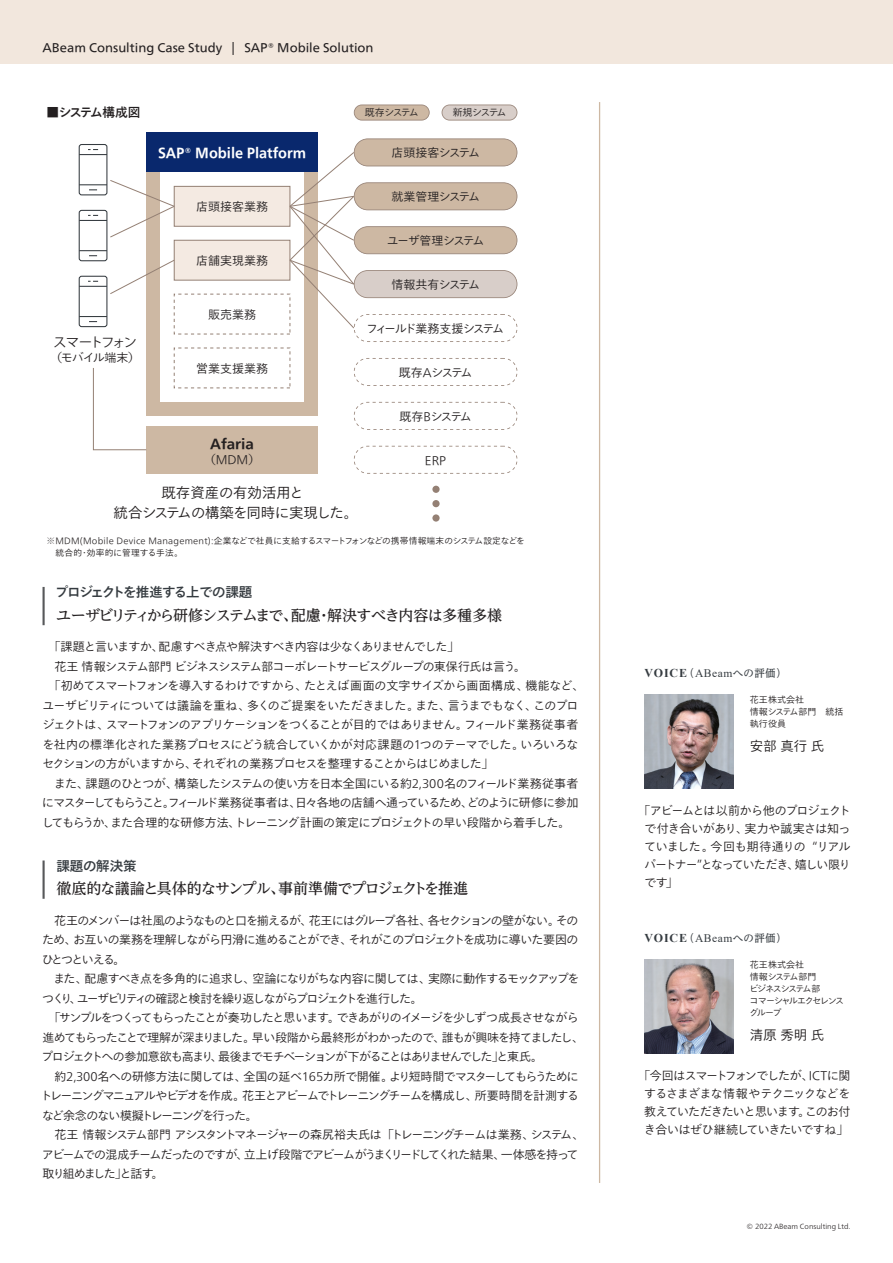
<style>
.page{position:relative;width:893px;height:1263px;background:#fff}
.page>*{position:absolute;margin:0;border:0;box-sizing:border-box;transform-origin:0 0}
.t1{font:500 15px "UD Reimin Pro";letter-spacing:-.07em;color:#231f20}
.t2{font:500 15px "UD Reimin Pro";letter-spacing:-.05em;color:#231f20}
.t3{font:300 14.4px/20px "Tazugane Gothic Std N";letter-spacing:-.03em;color:#231f20;text-align:center}
.t4{font:700 13.95px "Tazugane Gothic Std N";color:#fff;scale:.95 1}
.t5{font:700 13.95px "Tazugane Gothic Std N";color:#231f20}
.t6{font:500 13.5px "Tazugane Gothic Std N";letter-spacing:-.075em;color:#353b40}
.t7{font:300 13.5px "Tazugane Gothic Std N";letter-spacing:.13em;color:#231f20}
.t8{font:500 13.5px "Tazugane Gothic Std N";letter-spacing:-.045em;color:#353b40}
.t9{font:12.9px "Gothic MB101 Pro De Bold 90 ms RKSJ H";letter-spacing:-.13em;color:#231f20}
.t10{font:500 12.6px "Tazugane Gothic Std N";letter-spacing:-.085em;color:#231f20}
.本文{font:300 12px/19.5px "Tazugane Gothic Std N";letter-spacing:-.08em;color:#231f20;text-align:justify}
.本文-2{font:300 12px/19.5px "Tazugane Gothic Std N";letter-spacing:-.1em;color:#231f20}
.セリフ{font:300 12px/18px "Tazugane Gothic Std N";letter-spacing:-.065em;color:#231f20;text-align:justify}
.本文-3{font:300 12px/19.5px "Tazugane Gothic Std N";letter-spacing:-.11em;color:#231f20}
.t11{font:12px "Tazugane Gothic Std N";color:#231f20}
.本文-4{font:300 12px "Tazugane Gothic Std N";letter-spacing:-.03em;color:#231f20}
.本文-5{font:300 12px "Tazugane Gothic Std N";letter-spacing:-.14em;color:#231f20}
.本文-6{font:300 12px "Tazugane Gothic Std N";letter-spacing:-.13em;color:#231f20}
.t12{font:500 10.5px "UD Reimin Pro";letter-spacing:.025em;color:#353b40}
.t13{font:300 10.05px "Tazugane Gothic Std N";letter-spacing:-.17em;color:#231f20}
.t14{font:300 9px "Tazugane Gothic Std N";letter-spacing:-.08em;color:#231f20}
.t15{font:300 9px/12px "Tazugane Gothic Std N";letter-spacing:-.14em;color:#231f20}
.t16{font:300 9px "Tazugane Gothic Std N";letter-spacing:-.025em;color:#231f20}
.t17{font:300 9px "Tazugane Gothic Std N";letter-spacing:-.155em;color:#231f20}
.t18{font:300 9px "Tazugane Gothic Std N";letter-spacing:-.03em;color:#231f20}
.t19{font:300 8.7px/12px "Tazugane Gothic Std N";letter-spacing:.025em;color:#231f20}
.t20{font:300 7.5px "Frutiger Neue LT Pro";color:#231f20}
.s1{font-family:"Frutiger Neue LT Pro";font-size:12.6px}
.s2{font-family:"Times New Roman";font-weight:700;font-size:12px}
.s3{font-family:"Times New Roman";font-weight:400;font-size:11.55px}
</style>
<div class="page">
<div style="left:0;top:0;width:893px;height:64px;background:#f2e7dd"></div>
<hr style="left:599px;top:102px;width:1px;height:1081px;background:#cdb8a3">
<hr style="left:43px;top:587px;width:2px;height:38px;background:#57585a">
<hr style="left:43px;top:860px;width:2px;height:39px;background:#57585a">
<div style="left:146px;top:426px;width:172px;height:48px;background:#cdb8a3"></div>
<div style="left:146px;top:132px;width:172px;height:284px;background:#cdb8a3"></div>
<div style="left:160px;top:132px;width:144px;height:270px;background:#fff"></div>
<div style="left:146px;top:132px;width:172px;height:40px;background:#09286d"></div>
<div style="left:174px;top:186px;width:116px;height:40px;background:#f4eae2"></div>
<div style="left:174px;top:186px;width:116px;height:41px;border:1px solid #948074"></div>
<div style="left:174px;top:240px;width:116px;height:40px;background:#f4eae2"></div>
<div style="left:174px;top:240px;width:116px;height:41px;border:1px solid #948074"></div>
<svg style="left:289px;top:138px;width:228px;height:204px"></svg>
<svg style="left:354px;top:358px;width:163px;height:28px"></svg>
<svg style="left:354px;top:402px;width:163px;height:28px"></svg>
<svg style="left:354px;top:446px;width:163px;height:28px"></svg>
<div style="left:432px;top:486px;width:8px;height:7px;background:#948074;border-radius:50%"></div>
<div style="left:432px;top:500px;width:8px;height:7px;background:#948074;border-radius:50%"></div>
<div style="left:432px;top:514px;width:8px;height:8px;background:#948074;border-radius:50%"></div>
<svg style="left:93px;top:368px;width:54px;height:82px"></svg>
<svg style="left:354px;top:105px;width:76px;height:16px"></svg>
<svg style="left:442px;top:105px;width:75px;height:16px"></svg>
<div style="left:79px;top:144px;width:28px;height:51px;border:1px solid #353b40;border-radius:2px"></div>
<svg style="left:79px;top:149px;width:28px;height:6px"></svg>
<svg style="left:81px;top:316px;width:24px;height:6px"></svg>
<div style="left:79px;top:276px;width:28px;height:51px;border:1px solid #353b40;border-radius:2px"></div>
<svg style="left:79px;top:250px;width:96px;height:45px"></svg>
<div style="left:79px;top:210px;width:28px;height:51px;border:1px solid #353b40;border-radius:2px"></div>
<svg style="left:79px;top:179px;width:96px;height:59px"></svg>
<img style="left:644px;top:694px;width:89px;height:94px">
<img style="left:644px;top:959px;width:89px;height:94px">
<p class="t11" style="left:43px;top:39px;width:333px">ABeam Consulting Case Study | SAP® Mobile Solution</p>
<p class="t10" style="left:47px;top:103px;width:95px">■システム構成図</p>
<p class="t9" style="left:54px;top:335px;width:85px">スマートフォン</p>
<p class="本文" style="left:50px;top:348px;width:92px">（モバイル端末）</p>
<p class="t4" style="left:158px;top:143px;width:157px">SAP® Mobile Platform</p>
<p class="本文" style="left:196px;top:198px;width:73px">店頭接客業務</p>
<p class="本文" style="left:196px;top:252px;width:73px">店舗実現業務</p>
<p class="本文" style="left:208px;top:305px;width:49px">販売業務</p>
<p class="本文" style="left:196px;top:359px;width:73px">営業支援業務</p>
<p class="t5" style="left:210px;top:434px;width:45px">Afaria</p>
<p class="本文" style="left:204px;top:450px;width:58px">（MDM）</p>
<p class="t3" style="left:114px;top:483px;width:246px">既存資産の有効活用と<br>統合システムの構築を同時に実現した。</p>
<p class="t13" style="left:365px;top:105px;width:55px">既存システム</p>
<p class="t13" style="left:453px;top:105px;width:55px">新規システム</p>
<p class="本文-4" style="left:391px;top:145px;width:90px">店頭接客システム</p>
<p class="本文-4" style="left:391px;top:189px;width:90px">就業管理システム</p>
<p class="本文-6" style="left:387px;top:233px;width:99px">ユーザ管理システム</p>
<p class="本文-4" style="left:391px;top:276px;width:90px">情報共有システム</p>
<p class="本文-5" style="left:366px;top:320px;width:139px">フィールド業務支援システム</p>
<p class="本文-2" style="left:399px;top:363px;width:75px">既存Aシステム</p>
<p class="本文-2" style="left:400px;top:407px;width:74px">既存Bシステム</p>
<p class="本文" style="left:425px;top:451px;width:23px">ERP</p>
<p class="t19" style="left:46px;top:535px;width:480px">※MDM(Mobile Device Management):企業などで社員に支給するスマートフォンなどの携帯情報端末のシステム設定などを　統合的・効率的に管理する手法。</p>
<p class="t6" style="left:55px;top:583px;width:199px">プロジェクトを推進する上での課題</p>
<p class="t1" style="left:56px;top:603px;width:447px">ユーザビリティから研修システムまで、配慮・解決すべき内容は多種多様</p>
<p class="本文" style="left:43px;top:638px;width:419px">　「課題と言いますか、配慮すべき点や解決すべき内容は少なくありませんでした」</p>
<p class="本文" style="left:43px;top:657px;width:485px">　花王情報システム部門ビジネスシステム部コーポレートサービスグループの東保行氏は言う。</p>
<p class="本文" style="left:42px;top:677px;width:544px;text-align:left">　「初めてスマートフォンを導入するわけですから、たとえば画面の文字サイズから画面構成、機能など、ユーザビリティについては議論を重ね、多くのご提案をいただきました。また、言うまでもなく、このプロジェクトは、スマートフォンのアプリケーションをつくることが目的ではありません。フィールド業務従事者を社内の標準化された業務プロセスにどう統合していくかが対応課題の<span class="s1">1</span>つのテーマでした。いろいろなセクションの方がいますから、それぞれの業務プロセスを整理することからはじめました」</p>
<p class="本文" style="left:42px;top:774px;width:538px">　また、課題のひとつが、構築したシステムの使い方を日本全国にいる約<span class="s1">2,300</span>名のフィールド業務従事者にマスターしてもらうこと。フィールド業務従事者は、日々各地の店舗へ通っているため、どのように研修に参加してもらうか、また合理的な研修方法、トレーニング計画の策定にプロジェクトの早い段階から着手した。</p>
<p class="t8" style="left:56px;top:856px;width:82px">課題の解決策</p>
<p class="t2" style="left:56px;top:876px;width:413px">徹底的な議論と具体的なサンプル、事前準備でプロジェクトを推進</p>
<p class="本文" style="left:42px;top:911px;width:538px">　花王のメンバーは社風のようなものと口を揃えるが、花王にはグループ各社、各セクションの壁がない。そのため、お互いの業務を理解しながら円滑に進めることができ、それがこのプロジェクトを成功に導いた要因のひとつといえる。</p>
<p class="本文-2" style="left:42px;top:970px;width:539px">　また、配慮すべき点を多角的に追求し、空論になりがちな内容に関しては、実際に動作するモックアップをつくり、ユーザビリティの確認と検討を繰り返しながらプロジェクトを進行した。</p>
<p class="本文-2" style="left:41px;top:1009px;width:544px">　「サンプルをつくってもらったことが奏功したと思います。できあがりのイメージを少しずつ成長させながら進めてもらったことで理解が深まりました。早い段階から最終形がわかったので、誰もが興味を持てましたし、プロジェクトへの参加意欲も高まり、最後までモチベーションが下がることはありませんでした」と東氏。</p>
<p class="本文" style="left:40px;top:1067px;width:540px">　約<span class="s1">2,300</span>名への研修方法に関しては、全国の延べ<span class="s1">165</span>カ所で開催。より短時間でマスターしてもらうためにトレーニングマニュアルやビデオを作成。花王とアビームでトレーニングチームを構成し、所要時間を計測するなど余念のない模擬トレーニングを行った。</p>
<p class="本文-3" style="left:42px;top:1126px;width:544px">　花王情報システム部門アシスタントマネージャーの森尻裕夫氏は「トレーニングチームは業務、システム、アビームでの混成チームだったのですが、立上げ段階でアビームがうまくリードしてくれた結果、一体感を持って取り組めました」と話す。</p>
<p class="t12" style="left:644px;top:665px;width:144px"><span class="s2">VOICE</span>（<span class="s3">ABeam</span>への評価）</p>
<p class="t14" style="left:750px;top:693px;width:56px">花王株式会社</p>
<p class="t16" style="left:750px;top:705px;width:95px">情報システム部門　統括</p>
<p class="t14" style="left:750px;top:717px;width:38px">執行役員</p>
<p class="t7" style="left:750px;top:737px;width:76px">安部真行氏</p>
<p class="セリフ" style="left:644px;top:802px;width:208px;text-indent:-6px">「アビームとは以前から他のプロジェクトで付き合いがあり、実力や誠実さは知っていました。今回も期待通りの “リアルパートナー”となっていただき、嬉しい限りです」</p>
<p class="t12" style="left:644px;top:930px;width:144px"><span class="s2">VOICE</span>（<span class="s3">ABeam</span>への評価）</p>
<p class="t14" style="left:750px;top:958px;width:56px">花王株式会社</p>
<p class="t18" style="left:750px;top:970px;width:68px">情報システム部門</p>
<p class="t17" style="left:749px;top:982px;width:73px">ビジネスシステム部</p>
<p class="t15" style="left:749px;top:995px;width:96px">コマーシャルエクセレンスグループ</p>
<p class="t7" style="left:750px;top:1025px;width:76px">清原秀明氏</p>
<p class="セリフ" style="left:638px;top:1067px;width:214px;text-align:center">「今回はスマートフォンでしたが、ICTに関するさまざまな情報やテクニックなどを教えていただきたいと思います。このお付き合いはぜひ継続していきたいですね」</p>
<p class="t20" style="left:747px;top:1222px;width:105px">© 2022 ABeam Consulting Ltd.</p>
</div>
